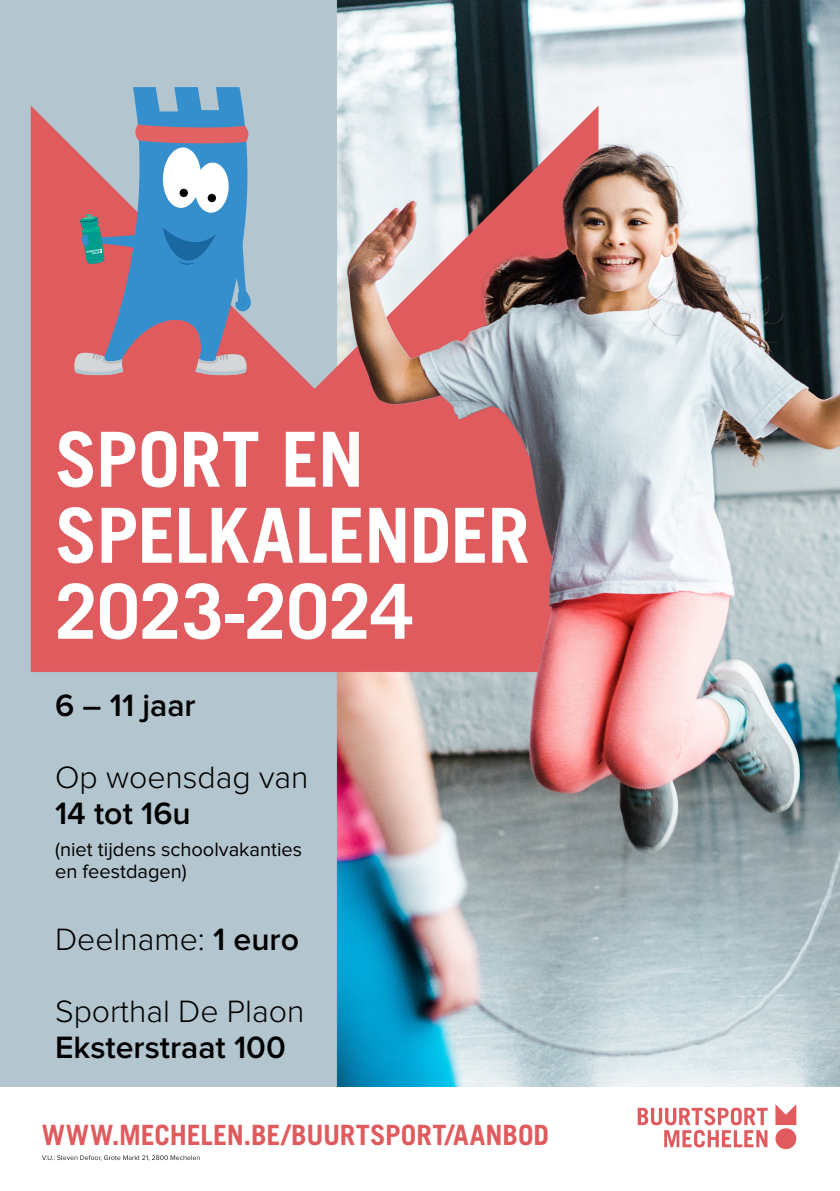
<style>
.page{position:relative;width:840px;height:1191px;background:#fff}
.page>*{position:absolute;margin:0;border:0;box-sizing:border-box;transform-origin:0 0}
.t1{font:700 76px/76px "Trade Gothic LT Pro";letter-spacing:-.015em;color:#fff}
.t2{font:300 32px/36px "Proxima Nova";color:#000}
.t3{font:600 32px "Proxima Nova";color:#000}
.t4{font:700 28px "Trade Gothic LT Pro";letter-spacing:-.005em;color:#e05b5e}
.t5{font:20px/22px "Proxima Nova";color:#000}
.s1{font-weight:600}
</style>
<div class="page">
<img style="left:0;top:0;width:839px;height:1086px">
<svg style="left:42px;top:1155px;width:157px;height:5px"></svg>
<svg style="left:775px;top:1104px;width:20px;height:21px"></svg>
<div style="left:775px;top:1128px;width:20px;height:21px;background:#e05b5e;border-radius:50%"></div>
<svg style="left:637px;top:1107px;width:130px;height:40px"></svg>
<svg style="left:77px;top:87px;width:177px;height:284px;background:#9788a1"></svg>
<svg style="left:195px;top:350px;width:52px;height:26px"></svg>
<svg style="left:73px;top:348px;width:50px;height:27px"></svg>
<svg style="left:80px;top:124px;width:173px;height:189px;background:#7f94b5"></svg>
<p class="t1" style="left:55px;top:420px;width:476px">SPORT EN<br>SPELKALENDER<br>2023-2024</p>
<p class="t3" style="left:55px;top:687px;width:142px">6 – 11 jaar</p>
<p class="t2" style="left:55px;top:760px;width:255px">Op woensdag van<br><span class="s1">14 tot 16u</span></p>
<p class="t5" style="left:55px;top:839px;width:248px">(niet tijdens schoolvakanties en feestdagen)</p>
<p class="t2" style="left:55px;top:922px;width:245px">Deelname: <span class="s1">1 euro</span></p>
<p class="t2" style="left:55px;top:994px;width:250px">Sporthal De Plaon<br><span class="s1">Eksterstraat 100</span></p>
<p class="t4" style="left:42px;top:1118px;width:508px">WWW.MECHELEN.BE/BUURTSPORT/AANBOD</p>
</div>
